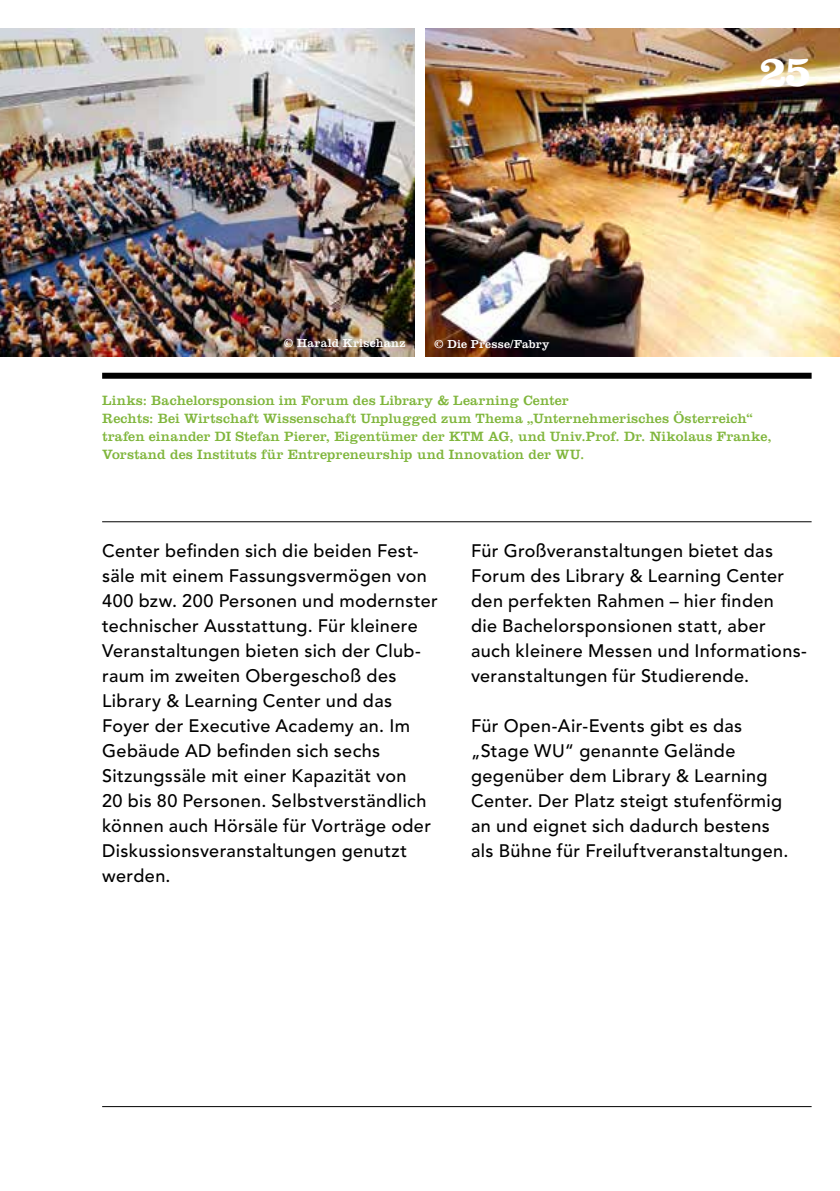
<style>
.page{position:relative;width:840px;height:1191px;background:#fff}
.page>*{position:absolute;margin:0;border:0;box-sizing:border-box;transform-origin:0 0}
.t1{font:700 44px "Clarendon LT Std";color:#fff}
.t2{font:500 18px/25px "Avenir LT Std";letter-spacing:.02em;color:#000}
.t3{font:14px/18px "Clarendon LT Std";letter-spacing:.01em;color:#80b63c}
.t4{font:12px "Clarendon LT Std";letter-spacing:.02em;color:#fff}
</style>
<div class="page">
<hr style="left:102px;top:1106px;width:709px;height:1px;background:#000">
<hr style="left:102px;top:521px;width:709px;height:1px;background:#000">
<div style="left:102px;top:373px;width:709px;height:6px;background:#000"></div>
<img style="left:425px;top:28px;width:414px;height:329px">
<img style="left:0;top:28px;width:414px;height:329px">
<p class="t4" style="left:284px;top:336px;width:123px">© Harald Krischanz</p>
<p class="t4" style="left:434px;top:337px;width:117px">© Die Presse/Fabry</p>
<h1 class="t1" style="left:759px;top:45px;width:53px">25</h1>
<p class="t3" style="left:102px;top:391px;width:670px">Links: Bachelorsponsion im Forum des Library &amp; Learning Center<br>Rechts: Bei Wirtschaft Wissenschaft Unplugged zum Thema „Unternehmerisches Österreich“ trafen einander DI Stefan Pierer, Eigentümer der KTM AG, und Univ.Prof. Dr. Nikolaus Franke, Vorstand des Instituts für Entrepreneurship und Innovation der WU.</p>
<p class="t2" style="left:102px;top:538px;width:337px">Center befinden sich die beiden Fest&shy;säle mit einem Fassungsvermögen von 400 bzw. 200 Personen und modernster technischer Ausstattung. Für kleinere Veranstaltungen bieten sich der Club&shy;raum im zweiten Obergeschoß des Library &amp; Learning Center und das Foyer der Executive Academy an. Im Gebäude AD befinden sich sechs Sitzungssäle mit einer Kapazität von<br>20 bis 80 Personen. Selbstverständlich können auch Hörsäle für Vorträge oder Diskussionsveranstaltungen genutzt werden.</p>
<p class="t2" style="left:471px;top:538px;width:336px">Für Großveranstaltungen bietet das Forum des Library &amp; Learning Center den perfekten Rahmen – hier finden<br>die Bachelorsponsionen statt, aber auch kleinere Messen und Informations&shy;veranstaltungen für Studierende.</p>
<p class="t2" style="left:471px;top:713px;width:319px">Für Open-Air-Events gibt es das „Stage WU“ genannte Gelände gegenüber dem Library &amp; Learning Center. Der Platz steigt stufenförmig an und eignet sich dadurch bestens als Bühne für Freiluftveranstaltungen.</p>
</div>
